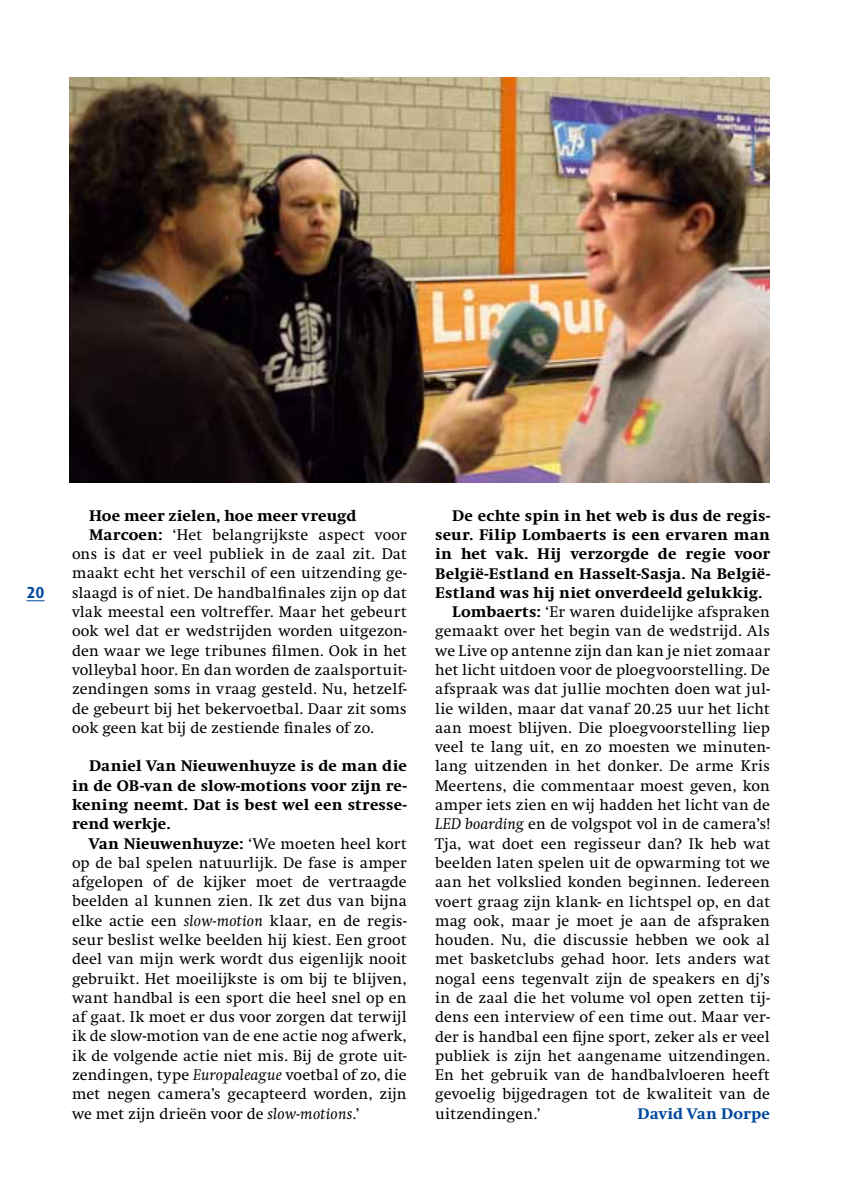
<style>
.page{position:relative;width:842px;height:1191px;background:#fff}
.page>*{position:absolute;margin:0;border:0;box-sizing:border-box;transform-origin:0 0}
.t1{font:16px/19.2px "Swift";letter-spacing:.01em;color:#000;text-align:justify}
.t2{font:800 16px/19.2px "Swift";letter-spacing:.015em;color:#000;text-align:justify}
.t3{font:800 16px "Swift";letter-spacing:.01em;color:#00499d}
.t4{font:700 16px "Dax";color:#00499d}
.s1{font-weight:800}
.s2{font-style:italic}
</style>
<div class="page">
<svg style="left:26px;top:600px;width:19px;height:1px"></svg>
<img style="left:69px;top:77px;width:701px;height:405px">
<p class="t4" style="left:26px;top:583px;width:20px">20</p>
<p class="t2" style="left:89px;top:506px;width:269px">Hoe meer zielen, hoe meer vreugd</p>
<p class="t1" style="left:89px;top:525px;width:319px"><span class="s1">Marcoen:</span> ‘Het belangrijkste aspect voor</p>
<p class="t1" style="left:72px;top:544px;width:336px">ons is dat er veel publiek in de zaal zit. Dat</p>
<p class="t1" style="left:72px;top:564px;width:336px">maakt echt het verschil of een uitzending ge-</p>
<p class="t1" style="left:72px;top:583px;width:336px">slaagd is of niet. De handbalfinales zijn op dat</p>
<p class="t1" style="left:72px;top:602px;width:336px">vlak meestal een voltreffer. Maar het gebeurt</p>
<p class="t1" style="left:72px;top:622px;width:336px">ook wel dat er wedstrijden worden uitgezon-</p>
<p class="t1" style="left:72px;top:641px;width:336px">den waar we lege tribunes filmen. Ook in het</p>
<p class="t1" style="left:72px;top:660px;width:336px">volleybal hoor. En dan worden de zaalsportuit-</p>
<p class="t1" style="left:72px;top:679px;width:336px">zendingen soms in vraag gesteld. Nu, hetzelf-</p>
<p class="t1" style="left:72px;top:699px;width:336px">de gebeurt bij het bekervoetbal. Daar zit soms</p>
<p class="t1" style="left:72px;top:718px;width:303px">ook geen kat bij de zestiende finales of zo.</p>
<p class="t2" style="left:72px;top:756px;width:336px;text-indent:17px">Daniel Van Nieuwenhuyze is de man die in de OB-van de slow-motions voor zijn re&shy;kening neemt. Dat is best wel een stresse&shy;rend werkje.</p>
<p class="t1" style="left:72px;top:834px;width:336px;text-indent:17px"><span class="s1">Van Nieuwenhuyze:</span> ‘We moeten heel kort op de bal spelen natuurlijk. De fase is amper afgelopen of de kijker moet de vertraagde beelden al kunnen zien. Ik zet dus van bijna elke actie een <span class="s2">slow-motion</span> klaar, en de regis&shy;seur beslist welke beelden hij kiest. Een groot deel van mijn werk wordt dus eigenlijk nooit gebruikt. Het moeilijkste is om bij te blijven, want handbal is een sport die heel snel op en af gaat. Ik moet er dus voor zorgen dat terwijl ik de slow-motion van de ene actie nog afwerk, ik de volgende actie niet mis. Bij de grote uit&shy;zendingen, type <span class="s2">Europaleague</span> voetbal of zo, die met negen camera’s gecapteerd worden, zijn we met zijn drieën voor de <span class="s2">slow-motions</span>.’</p>
<p class="t2" style="left:452px;top:506px;width:319px">De echte spin in het web is dus de regis-</p>
<p class="t2" style="left:435px;top:525px;width:336px">seur. Filip Lombaerts is een ervaren man</p>
<p class="t2" style="left:435px;top:544px;width:336px">in het vak. Hij verzorgde de regie voor</p>
<p class="t2" style="left:435px;top:564px;width:336px">België-Estland en Hasselt-Sasja. Na België-</p>
<p class="t2" style="left:435px;top:583px;width:328px">Estland was hij niet onverdeeld gelukkig.</p>
<p class="t1" style="left:452px;top:602px;width:319px"><span class="s1">Lombaerts:</span> ‘Er waren duidelijke afspraken</p>
<p class="t1" style="left:435px;top:622px;width:336px">gemaakt over het begin van de wedstrijd. Als</p>
<p class="t1" style="left:435px;top:641px;width:336px">we Live op antenne zijn dan kan je niet zomaar</p>
<p class="t1" style="left:435px;top:660px;width:336px">het licht uitdoen voor de ploegvoorstelling. De</p>
<p class="t1" style="left:435px;top:680px;width:336px">afspraak was dat jullie mochten doen wat jul-</p>
<p class="t1" style="left:435px;top:699px;width:336px">lie wilden, maar dat vanaf 20.25 uur het licht</p>
<p class="t1" style="left:435px;top:718px;width:336px">aan moest blijven. Die ploegvoorstelling liep</p>
<p class="t1" style="left:435px;top:737px;width:336px">veel te lang uit, en zo moesten we minuten-</p>
<p class="t1" style="left:435px;top:757px;width:336px">lang uitzenden in het donker. De arme Kris</p>
<p class="t1" style="left:435px;top:776px;width:336px">Meertens, die commentaar moest geven, kon</p>
<p class="t1" style="left:435px;top:795px;width:336px">amper iets zien en wij hadden het licht van de</p>
<p class="t1" style="left:435px;top:815px;width:336px"><span class="s2">LED boarding</span> en de volgspot vol in de camera’s!</p>
<p class="t1" style="left:435px;top:834px;width:336px">Tja, wat doet een regisseur dan? Ik heb wat</p>
<p class="t1" style="left:435px;top:853px;width:336px">beelden laten spelen uit de opwarming tot we</p>
<p class="t1" style="left:435px;top:872px;width:336px">aan het volkslied konden beginnen. Iedereen</p>
<p class="t1" style="left:435px;top:892px;width:336px">voert graag zijn klank- en lichtspel op, en dat</p>
<p class="t1" style="left:435px;top:911px;width:336px">mag ook, maar je moet je aan de afspraken</p>
<p class="t1" style="left:435px;top:930px;width:336px">houden. Nu, die discussie hebben we ook al</p>
<p class="t1" style="left:435px;top:950px;width:336px">met basketclubs gehad hoor. Iets anders wat</p>
<p class="t1" style="left:435px;top:969px;width:336px">nogal eens tegenvalt zijn de speakers en dj’s</p>
<p class="t1" style="left:435px;top:988px;width:336px">in de zaal die het volume vol open zetten tij-</p>
<p class="t1" style="left:435px;top:1007px;width:336px">dens een interview of een time out. Maar ver-</p>
<p class="t1" style="left:435px;top:1027px;width:336px">der is handbal een fijne sport, zeker als er veel</p>
<p class="t1" style="left:435px;top:1046px;width:336px">publiek is zijn het aangename uitzendingen.</p>
<p class="t1" style="left:435px;top:1065px;width:336px">En het gebruik van de handbalvloeren heeft</p>
<p class="t1" style="left:435px;top:1084px;width:336px">gevoelig bijgedragen tot de kwaliteit van de</p>
<p class="t1" style="left:435px;top:1104px;width:107px">uitzendingen.’</p>
<p class="t3" style="left:637px;top:1104px;width:134px">David Van Dorpe</p>
</div>
